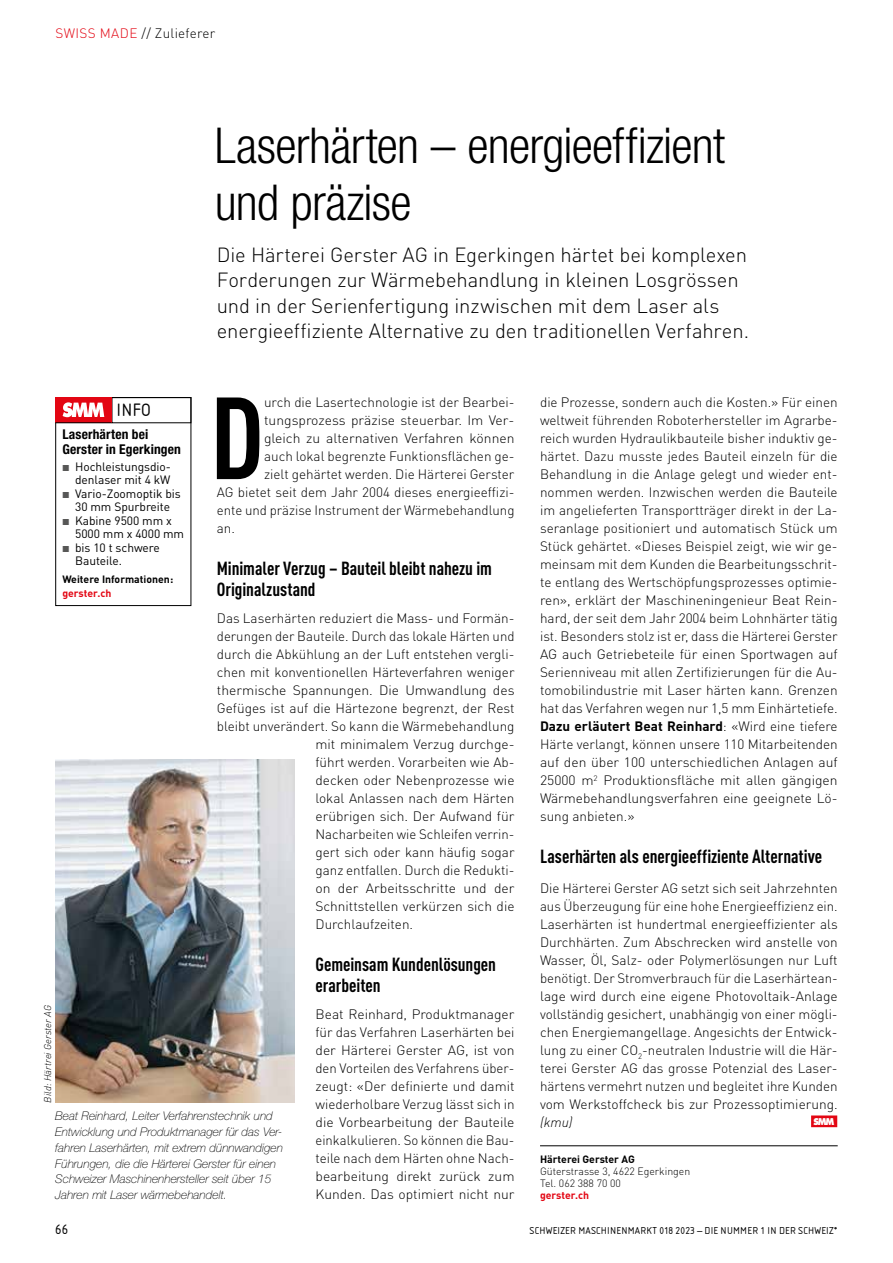
<style>
.page{position:relative;width:893px;height:1263px;background:#fff}
.page>*{position:absolute;margin:0;border:0;box-sizing:border-box;transform-origin:0 0}
.t1{font:700 condensed 114.6px "DIN Pro";color:#000}
.t2{font:300 condensed 49.5px/57px "Helvetica Neue LT Std";letter-spacing:-.015em;color:#000}
.t3{font:300 20.25px/25.5px "DIN Pro";letter-spacing:-.005em;color:#000}
.t4{font:700 condensed 18.75px/21px "DIN Pro";color:#000}
.t5{font:18.75px "Isonorm Pro";color:#000}
.t6{font:14.25px "Isonorm Pro";color:#000}
.t7{font:300 13.5px/18px "DIN Pro";color:#000;text-align:justify}
.t8{font:700 condensed 13.5px/15px "Helvetica Neue LT Std";letter-spacing:.01em;color:#000}
.t9{font:300 13.5px "DIN Pro";letter-spacing:.02em;color:#000}
.t10{font:italic 300 13.5px "DIN Pro";color:#000}
.t11{font:italic 100 12px/15.8px "Helvetica Neue LT Std";color:#000}
.t12{font:12px/13.5px "DIN Pro";letter-spacing:-.005em;color:#000}
.t13{font:10.5px "Isonorm Pro";letter-spacing:.02em;color:#000}
.t14{font:300 10.5px/12px "DIN Pro";color:#000}
.t15{font:700 10.5px "DIN Pro";color:#000}
.t16{font:700 10.5px "DIN Pro";color:#e30613}
.t17{font:italic 300 9.75px "DIN Pro";color:#000}
.t18{font:800 9.15px "Futura Std";color:#fff;scale:.9 1}
.s1{color:#e30613}
.s2{font-weight:700}
</style>
<div class="page">
<div style="left:811px;top:1115px;width:26px;height:12px;background:#e30613"></div>
<hr style="left:540px;top:1145px;width:298px;height:1px;background:#000">
<img style="left:55px;top:759px;width:239px;height:343px">
<div style="left:55px;top:397px;width:136px;height:209px;border:1px solid #000"></div>
<div style="left:112px;top:397px;width:79px;height:26px;border:1px solid #000"></div>
<div style="left:55px;top:397px;width:57px;height:25px;background:#e30613"></div>
<svg style="left:63px;top:402px;width:41px;height:15px"></svg>
<hr style="left:55px;top:422px;width:57px;height:1px;background:#000">
<p class="t9" style="left:55px;top:24px;width:161px"><span class="s1">SWISS MADE</span> // Zulieferer</p>
<h2 class="t2" style="left:215px;top:117px;width:512px">Laserhärten – energieeffizient und präzise</h2>
<p class="t3" style="left:217px;top:241px;width:534px">Die Härterei Gerster AG in Egerkingen härtet bei komplexen Forderungen zur Wärmebehandlung in kleinen Losgrössen und in der Serienfertigung inzwischen mit dem Laser als energieeffiziente Alternative zu den traditionellen Verfahren.</p>
<h1 class="t1" style="left:210px;top:352px;width:56px">D</h1>
<p class="t7" style="left:264px;top:393px;width:252px">urch die Lasertechnologie ist der Bearbei-</p>
<h3 class="t5" style="left:117px;top:400px;width:36px">INFO</h3>
<p class="t7" style="left:264px;top:411px;width:252px">tungsprozess präzise steuerbar. Im Ver-</p>
<p class="t7" style="left:264px;top:429px;width:252px">gleich zu alternativen Verfahren können</p>
<p class="t7" style="left:264px;top:447px;width:252px">auch lokal begrenzte Funktionsflächen ge-</p>
<p class="t7" style="left:264px;top:465px;width:252px">zielt gehärtet werden. Die Härterei Gerster</p>
<p class="t7" style="left:217px;top:483px;width:299px">AG bietet seit dem Jahr 2004 dieses energieeffizi-</p>
<p class="t7" style="left:217px;top:501px;width:299px">ente und präzise Instrument der Wärmebehandlung</p>
<p class="t7" style="left:217px;top:519px;width:20px">an.</p>
<h3 class="t4" style="left:217px;top:557px;width:277px">Minimaler Verzug – Bauteil bleibt nahezu im<br>Originalzustand</h3>
<p class="t7" style="left:217px;top:609px;width:299px">Das Laserhärten reduziert die Mass- und Formän-</p>
<p class="t7" style="left:217px;top:627px;width:299px">derungen der Bauteile. Durch das lokale Härten und</p>
<p class="t7" style="left:217px;top:645px;width:299px">durch die Abkühlung an der Luft entstehen vergli-</p>
<p class="t7" style="left:217px;top:663px;width:299px">chen mit konventionellen Härteverfahren weniger</p>
<p class="t7" style="left:217px;top:681px;width:299px">thermische Spannungen. Die Umwandlung des</p>
<p class="t7" style="left:217px;top:699px;width:299px">Gefüges ist auf die Härtezone begrenzt, der Rest</p>
<p class="t7" style="left:217px;top:717px;width:299px">bleibt unverändert. So kann die Wärmebehandlung</p>
<p class="t7" style="left:315px;top:735px;width:200px">mit minimalem Verzug durchge-</p>
<p class="t7" style="left:315px;top:753px;width:200px">führt werden. Vorarbeiten wie Ab-</p>
<p class="t7" style="left:315px;top:771px;width:200px">decken oder Nebenprozesse wie</p>
<p class="t7" style="left:315px;top:789px;width:200px">lokal Anlassen nach dem Härten</p>
<p class="t7" style="left:315px;top:807px;width:200px">erübrigen sich. Der Aufwand für</p>
<p class="t7" style="left:315px;top:825px;width:200px">Nacharbeiten wie Schleifen verrin-</p>
<p class="t7" style="left:315px;top:843px;width:201px">gert sich oder kann häufig sogar</p>
<p class="t7" style="left:315px;top:861px;width:200px">ganz entfallen. Durch die Redukti-</p>
<p class="t7" style="left:315px;top:879px;width:200px">on der Arbeitsschritte und der</p>
<p class="t7" style="left:315px;top:897px;width:200px">Schnittstellen verkürzen sich die</p>
<p class="t7" style="left:315px;top:915px;width:99px">Durchlaufzeiten.</p>
<h3 class="t4" style="left:315px;top:953px;width:182px">Gemeinsam Kundenlösungen erarbeiten</h3>
<p class="t7" style="left:315px;top:1005px;width:201px">Beat Reinhard, Produktmanager für das Verfahren Laserhärten bei der Härterei Gerster AG, ist von den Vorteilen des Verfahrens über&shy;zeugt: «Der definierte und damit wiederholbare Verzug lässt sich in die Vorbearbeitung der Bauteile einkalkulieren. So können die Bau&shy;teile nach dem Härten ohne Nach&shy;bearbeitung direkt zurück zum Kunden. Das optimiert nicht nur</p>
<p class="t8" style="left:62px;top:427px;width:120px">Laserhärten bei<br>Gerster in Egerkingen</p>
<p class="t12" style="left:75px;top:459px;width:111px">Hochleistungsdio&shy;denlaser mit 4 kW<br>Vario-Zoomoptik bis<br>30 mm Spurbreite<br>Kabine 9500 mm x<br>5000 mm x 4000 mm bis 10 t schwere<br>Bauteile.</p>
<p class="t15" style="left:62px;top:572px;width:112px">Weitere Informationen:</p>
<p class="t16" style="left:62px;top:586px;width:50px">gerster.ch</p>
<p class="t17" style="left:42px;top:1102px;width:99px;rotate:-90deg">Bild: Härtrei Gerster AG</p>
<p class="t11" style="left:55px;top:1108px;width:229px">Beat Reinhard, Leiter Verfahrenstechnik und Entwicklung und Produktmanager für das Ver&shy;fahren Laserhärten, mit extrem dünnwandigen Führungen, die die Härterei Gerster für einen Schweizer Maschinenhersteller seit über 15<br>Jahren mit Laser wärmebehandelt.</p>
<p class="t7" style="left:540px;top:393px;width:299px">die Prozesse, sondern auch die Kosten.» Für einen weltweit führenden Roboterhersteller im Agrarbe&shy;reich wurden Hydraulikbauteile bisher induktiv ge&shy;härtet. Dazu musste jedes Bauteil einzeln für die Behandlung in die Anlage gelegt und wieder ent&shy;nommen werden. Inzwischen werden die Bauteile im angelieferten Transportträger direkt in der La&shy;seranlage positioniert und automatisch Stück um Stück gehärtet. «Dieses Beispiel zeigt, wie wir ge&shy;meinsam mit dem Kunden die Bearbeitungsschrit&shy;te entlang des Wertschöpfungsprozesses optimie&shy;ren», erklärt der Maschineningenieur Beat Rein&shy;hard, der seit dem Jahr 2004 beim Lohnhärter tätig ist. Besonders stolz ist er, dass die Härterei Gerster AG auch Getriebeteile für einen Sportwagen auf Serienniveau mit allen Zertifizierungen für die Au&shy;tomobilindustrie mit Laser härten kann. Grenzen hat das Verfahren wegen nur 1,5 mm Einhärtetiefe.<br><span class="s2">Dazu erläutert Beat Reinhard</span>: «Wird eine tiefere Härte verlangt, können unsere 110 Mitarbeitenden auf den über 100 unterschiedlichen Anlagen auf 25000 m<sup>2</sup> Produktionsfläche mit allen gängigen Wärmebehandlungsverfahren eine geeignete Lö&shy;sung anbieten.»</p>
<h3 class="t4" style="left:540px;top:845px;width:284px">Laserhärten als energieeffiziente Alternative</h3>
<p class="t7" style="left:540px;top:879px;width:299px">Die Härterei Gerster AG setzt sich seit Jahrzehnten aus Überzeugung für eine hohe Energieeffizienz ein.<br>Laserhärten ist hundertmal energieeffizienter als Durchhärten. Zum Abschrecken wird anstelle von Wasser, Öl, Salz- oder Polymerlösungen nur Luft benötigt. Der Stromverbrauch für die Laserhärtean&shy;lage wird durch eine eigene Photovoltaik-Anlage vollständig gesichert, unabhängig von einer mögli&shy;chen Energiemangellage. Angesichts der Entwick&shy;lung zu einer CO<sub>2</sub>-neutralen Industrie will die Här&shy;terei Gerster AG das grosse Potenzial des Laser&shy;härtens vermehrt nutzen und begleitet ihre Kunden vom Werkstoffcheck bis zur Prozessoptimierung.</p>
<p class="t10" style="left:540px;top:1114px;width:34px">(kmu)</p>
<p class="t18" style="left:813px;top:1115px;width:25px">SMM</p>
<p class="t15" style="left:540px;top:1152px;width:96px">Härterei Gerster AG</p>
<p class="t14" style="left:540px;top:1165px;width:152px">Güterstrasse 3, 4622 Egerkingen<br>Tel. 062 388 70 00</p>
<p class="t16" style="left:540px;top:1188px;width:50px">gerster.ch</p>
<p class="t6" style="left:55px;top:1221px;width:15px">66</p>
<p class="t13" style="left:530px;top:1225px;width:310px">SCHWEIZER MASCHINENMARKT 018 2023 – DIE NUMMER 1 IN DER SCHWEIZ*</p>
</div>
